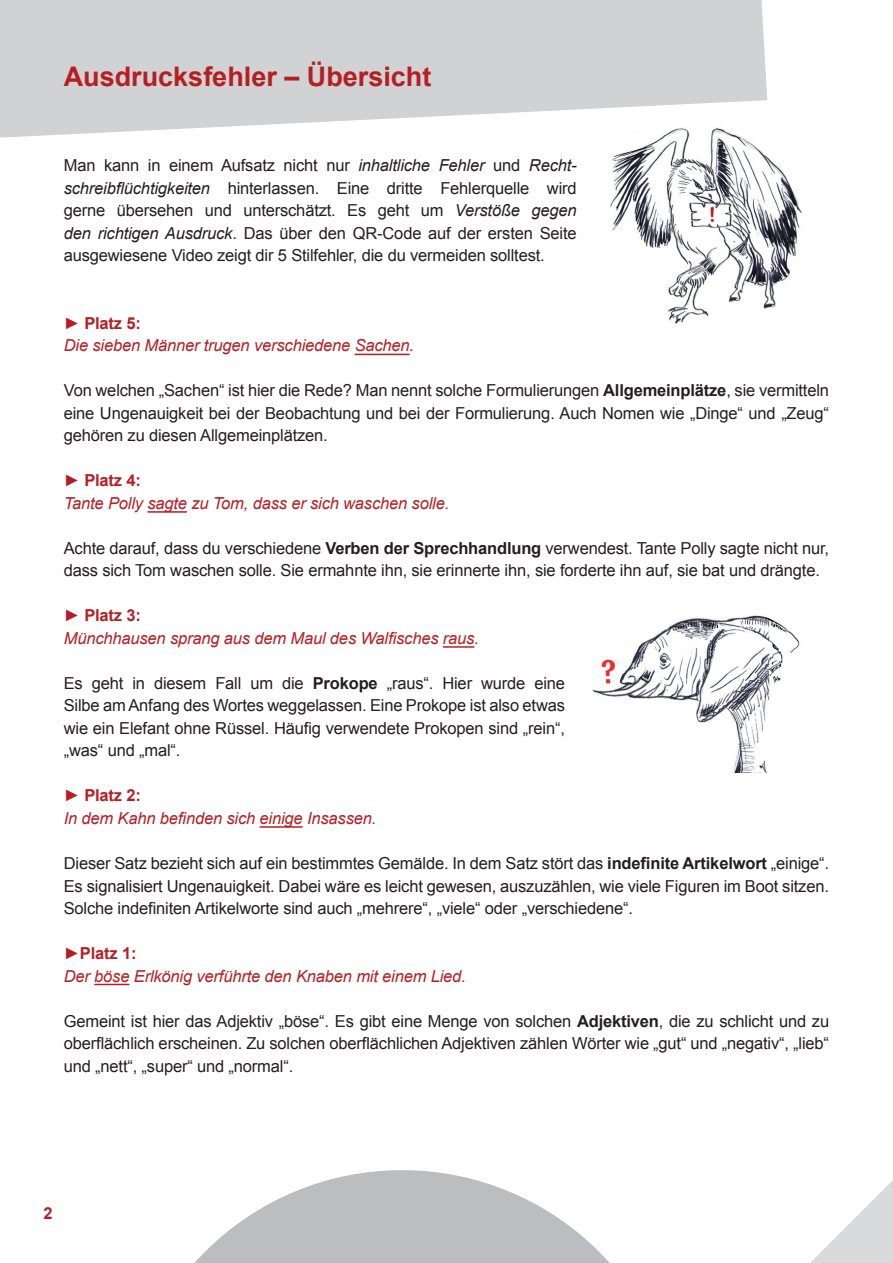
<style>
.page{position:relative;width:893px;height:1263px;background:#fff}
.page>*{position:absolute;margin:0;border:0;box-sizing:border-box;transform-origin:0 0}
.t1{font:700 27px "Arial";color:#b51f23}
.t2{font:16.5px/22.5px "Arial";letter-spacing:-.01em;color:#231f20;text-align:justify}
.t3{font:italic 16.5px/22.5px "Arial";letter-spacing:-.01em;color:#b51f23}
.t4{font:700 16.5px "Arial";letter-spacing:-.01em;color:#b51f23}
.s1{font-style:italic}
.s2{font-weight:700;font-style:normal}
.s3{font-family:"Minion Pro";font-size:18px}
.s4{font-weight:700}
</style>
<div class="page">
<svg style="left:194px;top:1170px;width:416px;height:93px;fill:#bcbdc0"></svg>
<svg style="left:0;top:0;width:767px;height:138px;background:#d6d7d8"></svg>
<svg style="left:810px;top:1180px;width:83px;height:83px"></svg>
<hr style="left:355px;top:354px;width:55px;height:1px;background:#b51f23">
<hr style="left:147px;top:511px;width:40px;height:2px;background:#b51f23">
<hr style="left:443px;top:646px;width:31px;height:2px;background:#b51f23">
<hr style="left:260px;top:826px;width:43px;height:2px;background:#b51f23">
<hr style="left:94px;top:984px;width:35px;height:1px;background:#b51f23">
<img style="left:602px;top:118px;width:200px;height:206px">
<img style="left:592px;top:615px;width:208px;height:157px">
<h1 class="t1" style="left:64px;top:58px;width:369px">Ausdrucksfehler – Übersicht</h1>
<p class="t2" style="left:64px;top:154px;width:514px">Man kann in einem Aufsatz nicht nur <span class="s1">inhaltliche Fehler</span> und <span class="s1">Recht&shy;schreibflüchtigkeiten</span> hinterlassen. Eine dritte Fehlerquelle wird gerne übersehen und unterschätzt. Es geht um <span class="s1">Verstöße gegen den richtigen Ausdruck</span>. Das über den QR-Code auf der ersten Seite ausgewiesene Video zeigt dir 5 Stilfehler, die du vermeiden solltest.</p>
<p class="t3" style="left:64px;top:312px;width:352px"><span class="s2">► Platz 5:<br></span>Die sieben Männer trugen verschiedene Sachen<span class="s3">.</span></p>
<p class="t2" style="left:64px;top:379px;width:767px">Von welchen „Sachen“ ist hier die Rede? Man nennt solche Formulierungen <span class="s4">Allgemeinplätze</span>, sie vermitteln eine Ungenauigkeit bei der Beobachtung und bei der Formulierung. Auch Nomen wie „Dinge“ und „Zeug“ gehören zu diesen Allgemeinplätzen.</p>
<p class="t4" style="left:64px;top:470px;width:79px">► Platz 4:</p>
<p class="t3" style="left:64px;top:492px;width:387px">Tante Polly sagte zu Tom, dass er sich waschen solle.</p>
<p class="t2" style="left:64px;top:537px;width:767px">Achte darauf, dass du verschiedene <span class="s4">Verben der Sprechhandlung</span> verwendest. Tante Polly sagte nicht nur, dass sich Tom waschen solle. Sie ermahnte ihn, sie erinnerte ihn, sie forderte ihn auf, sie bat und drängte.</p>
<p class="t4" style="left:64px;top:605px;width:79px">► Platz 3:</p>
<p class="t3" style="left:64px;top:627px;width:417px">Münchhausen sprang aus dem Maul des Walfisches raus.</p>
<p class="t2" style="left:64px;top:672px;width:503px">Es geht in diesem Fall um die <span class="s4">Prokope</span> „raus“. Hier wurde eine Silbe am Anfang des Wortes weggelassen. Eine Prokope ist also etwas wie ein Elefant ohne Rüssel. Häufig verwendete Prokopen sind „rein“, „was“ und „mal“.</p>
<p class="t4" style="left:64px;top:785px;width:79px">► Platz 2:</p>
<p class="t3" style="left:64px;top:807px;width:314px">In dem Kahn befinden sich einige Insassen.</p>
<p class="t2" style="left:64px;top:852px;width:767px">Dieser Satz bezieht sich auf ein bestimmtes Gemälde. In dem Satz stört das <span class="s4">indefinite Artikelwort</span> „einige“.<br>Es signalisiert Ungenauigkeit. Dabei wäre es leicht gewesen, auszuzählen, wie viele Figuren im Boot sitzen.<br>Solche indefiniten Artikelworte sind auch „mehrere“, „viele“ oder „verschiedene“.</p>
<p class="t4" style="left:64px;top:942px;width:74px">►Platz 1:</p>
<p class="t3" style="left:64px;top:965px;width:404px">Der böse Erlkönig verführte den Knaben mit einem Lied.</p>
<p class="t2" style="left:64px;top:1010px;width:767px">Gemeint ist hier das Adjektiv „böse“. Es gibt eine Menge von solchen <span class="s4">Adjektiven</span>, die zu schlicht und zu oberflächlich erscheinen. Zu solchen oberflächlichen Adjektiven zählen Wörter wie „gut“ und „negativ“, „lieb“ und „nett“, „super“ und „normal“.</p>
<p class="t4" style="left:43px;top:1202px;width:11px">2</p>
</div>
